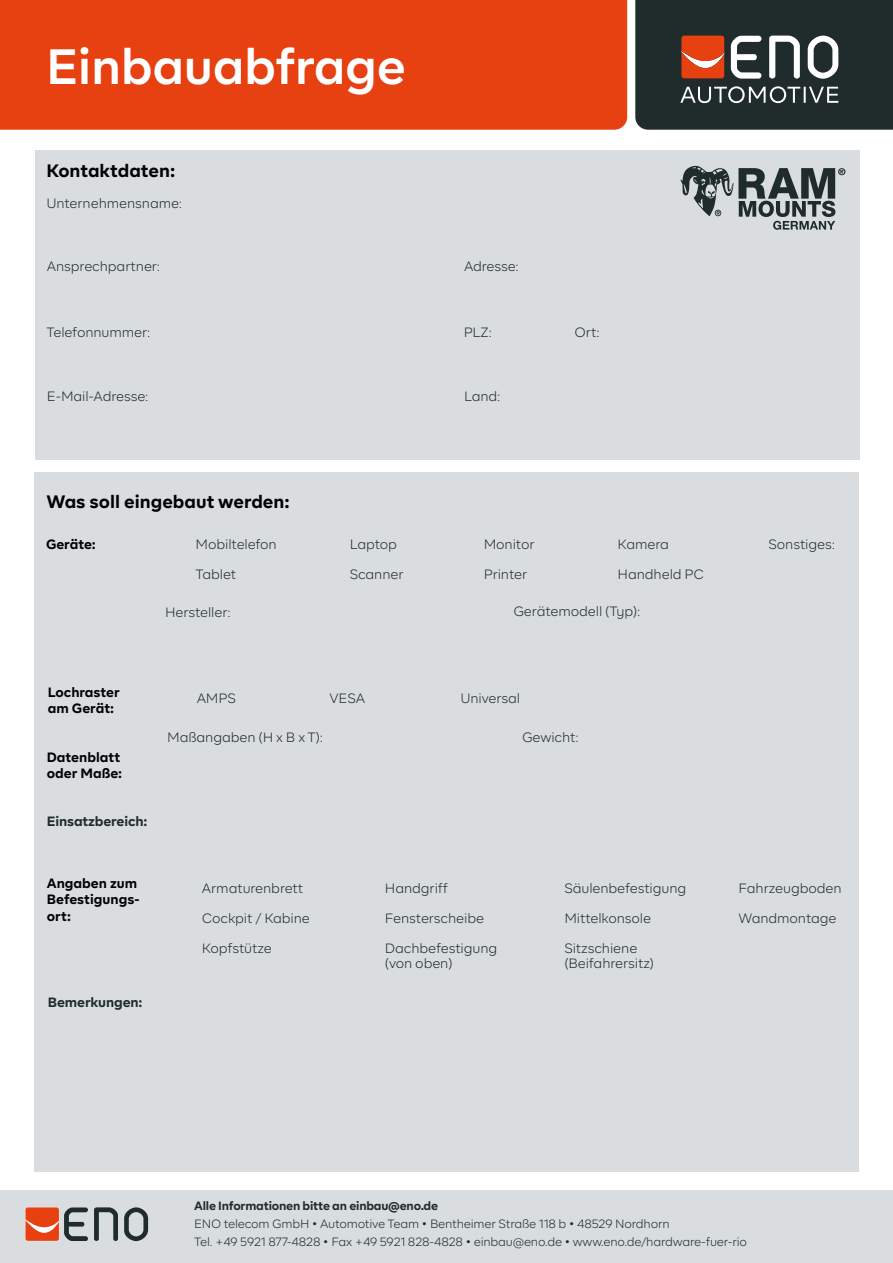
<style>
.page{position:relative;width:893px;height:1263px;background:#fff}
.page>*{position:absolute;margin:0;border:0;box-sizing:border-box;transform-origin:0 0}
.t1{font:600 49.5px "BR Firma";letter-spacing:-.01em;color:#fff}
.t2{font:700 18px "BR Firma";color:#000}
.t3{font:300 13.5px/15px "BR Firma";letter-spacing:-.01em;color:#202c2b}
.t4{font:700 13.5px/16.2px "BR Firma";color:#000}
.t5{font:700 13.5px "BR Firma";letter-spacing:-.01em;color:#202c2b}
.t6{font:300 12px/18px "BR Firma";letter-spacing:-.02em;color:#202c2b}
.t7{font:700 12px "BR Firma";letter-spacing:-.02em;color:#202c2b}
</style>
<div class="page">
<div style="left:34px;top:472px;width:825px;height:699px;background:#d9dde0"></div>
<div style="left:35px;top:150px;width:825px;height:309px;background:#d9dde0"></div>
<div style="left:0;top:0;width:627px;height:130px;background:#e74011"></div>
<div style="left:0;top:1190px;width:893px;height:73px;background:#d9dde0"></div>
<svg style="left:94px;top:1208px;width:24px;height:33px"></svg>
<svg style="left:124px;top:1208px;width:24px;height:33px"></svg>
<svg style="left:25px;top:1208px;width:63px;height:33px"></svg>
<svg style="left:635px;top:0;width:258px;height:130px;background:#3d3f3c"></svg>
<svg style="left:680px;top:165px;width:165px;height:65px"></svg>
<h1 class="t1" style="left:46px;top:33px;width:362px">Einbauabfrage</h1>
<h2 class="t2" style="left:46px;top:158px;width:130px">Kontaktdaten:</h2>
<p class="t3" style="left:46px;top:195px;width:137px">Unternehmensname:</p>
<p class="t3" style="left:47px;top:258px;width:115px">Ansprechpartner:</p>
<p class="t3" style="left:464px;top:258px;width:56px">Adresse:</p>
<p class="t3" style="left:47px;top:325px;width:105px">Telefonnummer:</p>
<p class="t3" style="left:464px;top:325px;width:30px">PLZ:</p>
<p class="t3" style="left:575px;top:325px;width:27px">Ort:</p>
<p class="t3" style="left:47px;top:388px;width:103px">E-Mail-Adresse:</p>
<p class="t3" style="left:464px;top:388px;width:38px">Land:</p>
<h2 class="t2" style="left:47px;top:490px;width:245px">Was soll eingebaut werden:</h2>
<p class="t4" style="left:46px;top:536px;width:51px">Geräte:</p>
<p class="t3" style="left:196px;top:537px;width:83px">Mobiltelefon</p>
<p class="t3" style="left:196px;top:567px;width:42px">Tablet</p>
<p class="t3" style="left:350px;top:537px;width:49px">Laptop</p>
<p class="t3" style="left:350px;top:567px;width:55px">Scanner</p>
<p class="t3" style="left:484px;top:537px;width:52px">Monitor</p>
<p class="t3" style="left:484px;top:567px;width:45px">Printer</p>
<p class="t3" style="left:618px;top:537px;width:53px">Kamera</p>
<p class="t3" style="left:618px;top:567px;width:88px">Handheld PC</p>
<p class="t3" style="left:165px;top:604px;width:67px">Hersteller:</p>
<p class="t3" style="left:513px;top:604px;width:129px">Gerätemodell (Typ):</p>
<p class="t4" style="left:48px;top:683px;width:73px">Lochraster am Gerät:</p>
<p class="t3" style="left:197px;top:691px;width:41px">AMPS</p>
<p class="t3" style="left:330px;top:691px;width:37px">VESA</p>
<p class="t3" style="left:460px;top:691px;width:61px">Universal</p>
<p class="t4" style="left:47px;top:749px;width:77px">Datenblatt oder Maße:</p>
<p class="t3" style="left:167px;top:730px;width:157px">Maßangaben (H x B x T):</p>
<p class="t3" style="left:522px;top:729px;width:58px">Gewicht:</p>
<p class="t5" style="left:47px;top:812px;width:102px">Einsatzbereich:</p>
<p class="t3" style="left:769px;top:537px;width:68px">Sonstiges:</p>
<p class="t4" style="left:47px;top:875px;width:94px">Angaben zum<br>Befestigungs&shy;ort:</p>
<p class="t3" style="left:739px;top:880px;width:105px">Fahrzeugboden</p>
<p class="t3" style="left:564px;top:880px;width:123px">Säulenbefestigung</p>
<p class="t3" style="left:564px;top:910px;width:88px">Mittelkonsole</p>
<p class="t3" style="left:564px;top:940px;width:91px">Sitzschiene (Beifahrersitz)</p>
<p class="t3" style="left:385px;top:880px;width:65px">Handgriff</p>
<p class="t3" style="left:385px;top:910px;width:101px">Fensterscheibe</p>
<p class="t3" style="left:385px;top:940px;width:114px">Dachbefestigung (von oben)</p>
<p class="t3" style="left:202px;top:880px;width:103px">Armaturenbrett</p>
<p class="t3" style="left:202px;top:910px;width:110px">Cockpit / Kabine</p>
<p class="t3" style="left:202px;top:940px;width:71px">Kopfstütze</p>
<p class="t3" style="left:739px;top:910px;width:100px">Wandmontage</p>
<p class="t5" style="left:48px;top:993px;width:96px">Bemerkungen:</p>
<p class="t7" style="left:194px;top:1198px;width:246px">Alle Informationen bitte an einbau@eno.de</p>
<p class="t6" style="left:194px;top:1215px;width:554px">ENO telecom GmbH • Automotive Team • Bentheimer Straße 118 b • 48529 Nordhorn<br>Tel. +49 5921 877-4828 • Fax +49 5921 828-4828 • einbau@eno.de • www.eno.de/hardware-fuer-rio</p>
</div>
